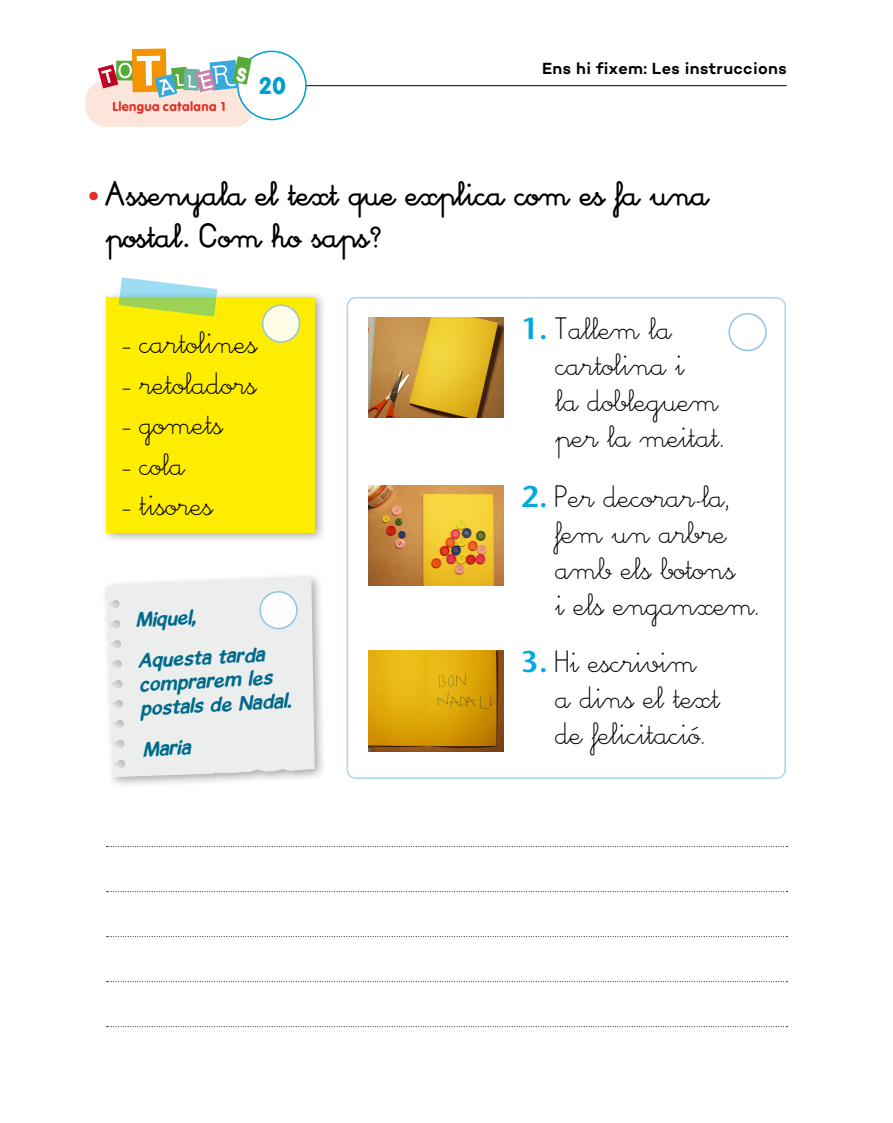
<style>
.page{position:relative;width:893px;height:1123px;background:#fff}
.page>*{position:absolute;margin:0;border:0;box-sizing:border-box;transform-origin:0 0}
.ITI1-DIVERSITAT-Ordr{font:42px/42px "Grasona";color:#000}
.ITI1-text_no_espaiat{font:39px/36px "Primeta";color:#000}
.t1{font:25.05px "Vag";color:#009ecf}
.ITI1-text_no_espaiat-2{font:italic 700 21.45px/23.9px "Gosmick Sans";color:#006a8b}
.AD_títol{font:600 16.5px "Campton";letter-spacing:.02em;color:#000}
.t2{font:13.5px "Vag";letter-spacing:.02em;color:#e43129}
.s1{font-family:"Stone Sans LT";font-weight:600;font-size:30px;color:#00a9de}
</style>
<div class="page">
<div style="left:89px;top:192px;width:9px;height:8px;background:#e43127;border-radius:50%"></div>
<svg style="left:107px;top:846px;width:680px;height:1px"></svg>
<svg style="left:107px;top:891px;width:680px;height:1px"></svg>
<svg style="left:107px;top:936px;width:680px;height:1px"></svg>
<svg style="left:107px;top:981px;width:680px;height:1px"></svg>
<svg style="left:107px;top:1026px;width:680px;height:1px"></svg>
<hr style="left:265px;top:85px;width:522px;height:1px;background:#000">
<div style="left:85px;top:80px;width:170px;height:47px;background:#fce6db;border-radius:21px"></div>
<div style="left:238px;top:51px;width:68px;height:69px;background:#fff;border-radius:50%"></div>
<div style="left:237px;top:51px;width:70px;height:69px;border:2px solid #009ecf;border-radius:50%"></div>
<svg style="left:98px;top:48px;width:154px;height:50px"></svg>
<div style="left:100px;top:571px;width:227px;height:218px;background:#000;opacity:.35"></div>
<svg style="left:106px;top:577px;width:209px;height:200px;background:#ebecec"></svg>
<div style="left:347px;top:297px;width:439px;height:482px;border:2px solid #abd5ef;border-radius:9px"></div>
<img style="left:368px;top:317px;width:136px;height:100px">
<img style="left:368px;top:485px;width:136px;height:101px">
<img style="left:368px;top:650px;width:136px;height:101px">
<div style="left:100px;top:291px;width:227px;height:253px;background:#000;opacity:.35"></div>
<div style="left:106px;top:297px;width:209px;height:235px;background:#ffed00"></div>
<svg style="left:119px;top:277px;width:98px;height:40px"></svg>
<svg style="left:263px;top:305px;width:36px;height:37px"></svg>
<div style="left:262px;top:304px;width:38px;height:39px;border:2px solid #8fc4e2;border-radius:50%"></div>
<div style="left:260px;top:592px;width:37px;height:36px;background:#fff;border-radius:50%"></div>
<div style="left:259px;top:591px;width:39px;height:38px;border:2px solid #8fc4e2;border-radius:50%"></div>
<div style="left:728px;top:313px;width:39px;height:38px;border:2px solid #8fc4e2;border-radius:50%"></div>
<p class="t2" style="left:113px;top:97px;width:116px">Llengua catalana 1</p>
<p class="t1" style="left:259px;top:69px;width:29px">20</p>
<p class="AD_títol" style="left:542px;top:57px;width:246px">Ens hi fixem: Les instruccions</p>
<p class="ITI1-DIVERSITAT-Ordr" style="left:107px;top:175px;width:604px">Assenyala el text que explica com es fa una postal. Com ho saps?</p>
<p class="ITI1-text_no_espaiat" style="left:123px;top:327px;width:136px">– cartolines</p>
<p class="ITI1-text_no_espaiat" style="left:123px;top:367px;width:135px">– retoladors</p>
<p class="ITI1-text_no_espaiat" style="left:123px;top:408px;width:101px">– gomets</p>
<p class="ITI1-text_no_espaiat" style="left:123px;top:448px;width:63px">– cola</p>
<p class="ITI1-text_no_espaiat" style="left:123px;top:489px;width:91px">– tisores</p>
<p class="ITI1-text_no_espaiat-2" style="left:135px;top:608px;width:62px;rotate:-3deg">Miquel,</p>
<p class="ITI1-text_no_espaiat-2" style="left:137px;top:648px;width:152px;rotate:-3deg">Aquesta tarda comprarem les postals de Nadal.</p>
<p class="ITI1-text_no_espaiat-2" style="left:142px;top:737px;width:50px;rotate:-3deg">Maria</p>
<p class="ITI1-text_no_espaiat" style="left:556px;top:313px;width:168px;text-indent:-35px"><span class="s1">1.</span> Tallem la cartolina i<br>la dobleguem per la meitat.</p>
<p class="ITI1-text_no_espaiat" style="left:556px;top:481px;width:204px;text-indent:-35px"><span class="s1">2.</span> Per decorar-la, fem un arbre amb els botons<br>i els enganxem.</p>
<p class="ITI1-text_no_espaiat" style="left:556px;top:646px;width:165px;text-indent:-35px"><span class="s1">3.</span> Hi escrivim a dins el text de felicitació.</p>
</div>
